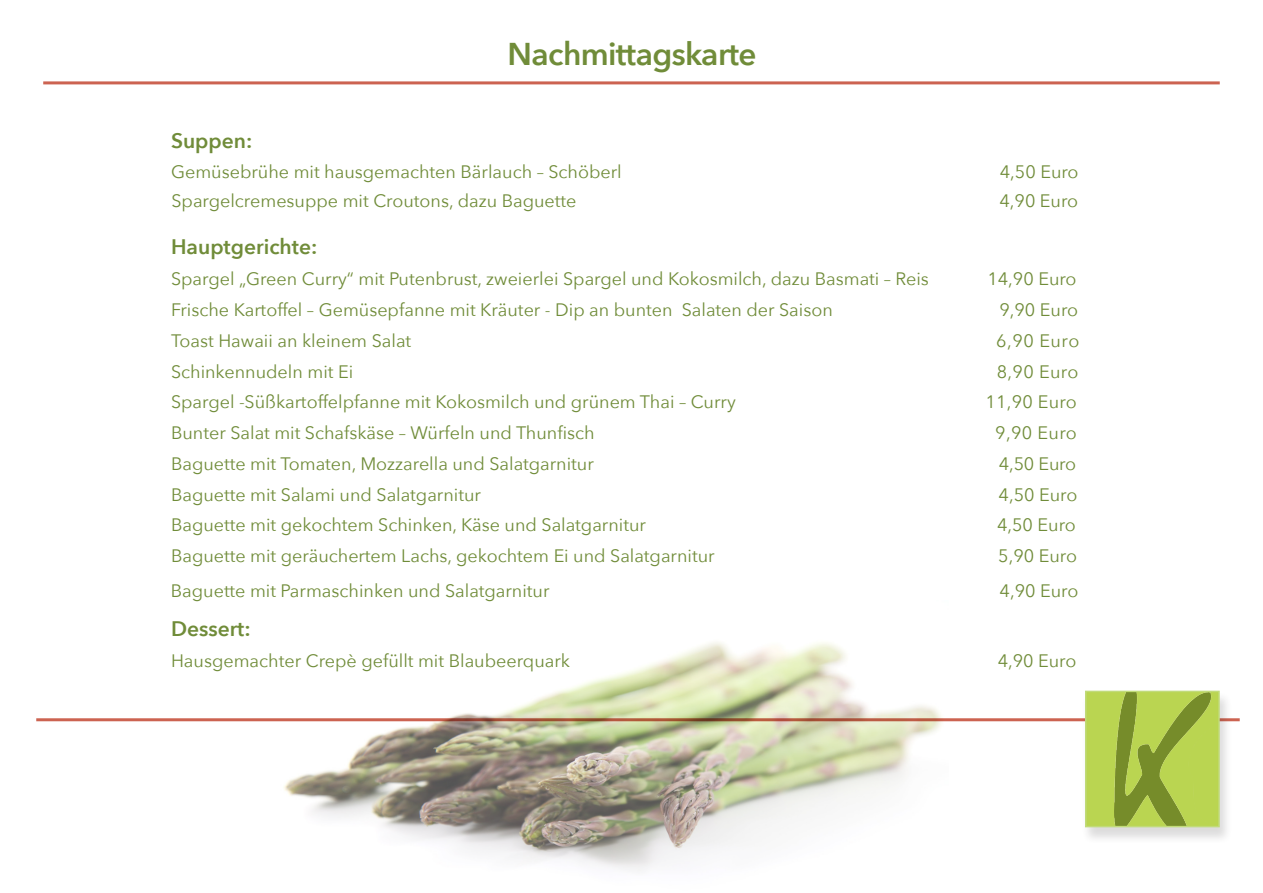
<style>
.page{position:relative;width:1263px;height:893px;background:#fff}
.page>*{position:absolute;margin:0;border:0;box-sizing:border-box;transform-origin:0 0}
.t1{font:600 31.5px "Avenir Next";letter-spacing:-.02em;color:#708c39}
.t2{font:600 21px "Avenir Next";color:#708c39}
.t3{font:18px "Avenir Next";color:#708c39}
</style>
<div class="page">
<hr style="left:43px;top:81px;width:1177px;height:3px;background:#cc6351">
<img style="left:253px;top:642px;width:695px;height:229px">
<hr style="left:36px;top:718px;width:1204px;height:3px;background:#cc6351">
<div style="left:1081px;top:691px;width:151px;height:153px;background:#231f20;opacity:.16"></div>
<div style="left:1086px;top:691px;width:133px;height:136px;background:#bad551"></div>
<img style="left:1114px;top:694px;width:98px;height:130px">
<div style="left:1085px;top:691px;width:135px;height:136px;border:2px solid #c1db7a"></div>
<p class="t1" style="left:508px;top:27px;width:250px">Nachmittagskarte</p>
<p class="t2" style="left:171px;top:122px;width:83px">Suppen:</p>
<p class="t3" style="left:171px;top:157px;width:452px">Gemüsebrühe mit hausgemachten Bärlauch – Schöberl</p>
<p class="t3" style="left:1000px;top:157px;width:80px">4,50 Euro</p>
<p class="t3" style="left:171px;top:186px;width:406px">Spargelcremesuppe mit Croutons, dazu Baguette</p>
<p class="t3" style="left:999px;top:186px;width:80px">4,90 Euro</p>
<p class="t2" style="left:171px;top:229px;width:148px">Hauptgerichte:</p>
<p class="t3" style="left:171px;top:264px;width:759px">Spargel „Green Curry“ mit Putenbrust, zweierlei Spargel und Kokosmilch, dazu Basmati – Reis</p>
<p class="t3" style="left:987px;top:264px;width:91px">14,90 Euro</p>
<p class="t3" style="left:171px;top:295px;width:663px">Frische Kartoffel – Gemüsepfanne mit Kräuter - Dip an bunten Salaten der Saison</p>
<p class="t3" style="left:999px;top:295px;width:80px">9,90 Euro</p>
<p class="t3" style="left:171px;top:325px;width:242px">Toast Hawaii an kleinem Salat</p>
<p class="t3" style="left:996px;top:325px;width:85px">6,90 Euro</p>
<p class="t3" style="left:171px;top:356px;width:184px">Schinkennudeln mit Ei</p>
<p class="t3" style="left:997px;top:356px;width:83px">8,90 Euro</p>
<p class="t3" style="left:171px;top:387px;width:566px">Spargel -Süßkartoffelpfanne mit Kokosmilch und grünem Thai – Curry</p>
<p class="t3" style="left:986px;top:387px;width:93px">11,90 Euro</p>
<p class="t3" style="left:171px;top:418px;width:425px">Bunter Salat mit Schafskäse – Würfeln und Thunfisch</p>
<p class="t3" style="left:995px;top:418px;width:83px">9,90 Euro</p>
<p class="t3" style="left:171px;top:448px;width:424px">Baguette mit Tomaten, Mozzarella und Salatgarnitur</p>
<p class="t3" style="left:999px;top:448px;width:79px">4,50 Euro</p>
<p class="t3" style="left:171px;top:479px;width:311px">Baguette mit Salami und Salatgarnitur</p>
<p class="t3" style="left:999px;top:479px;width:80px">4,50 Euro</p>
<p class="t3" style="left:171px;top:510px;width:476px">Baguette mit gekochtem Schinken, Käse und Salatgarnitur</p>
<p class="t3" style="left:997px;top:510px;width:80px">4,50 Euro</p>
<p class="t3" style="left:171px;top:541px;width:545px">Baguette mit geräuchertem Lachs, gekochtem Ei und Salatgarnitur</p>
<p class="t3" style="left:998px;top:541px;width:80px">5,90 Euro</p>
<p class="t3" style="left:171px;top:575px;width:380px">Baguette mit Parmaschinken und Salatgarnitur</p>
<p class="t3" style="left:999px;top:575px;width:80px">4,90 Euro</p>
<p class="t2" style="left:171px;top:611px;width:81px">Dessert:</p>
<p class="t3" style="left:171px;top:646px;width:401px">Hausgemachter Crepè gefüllt mit Blaubeerquark</p>
<p class="t3" style="left:998px;top:646px;width:80px">4,90 Euro</p>
</div>
